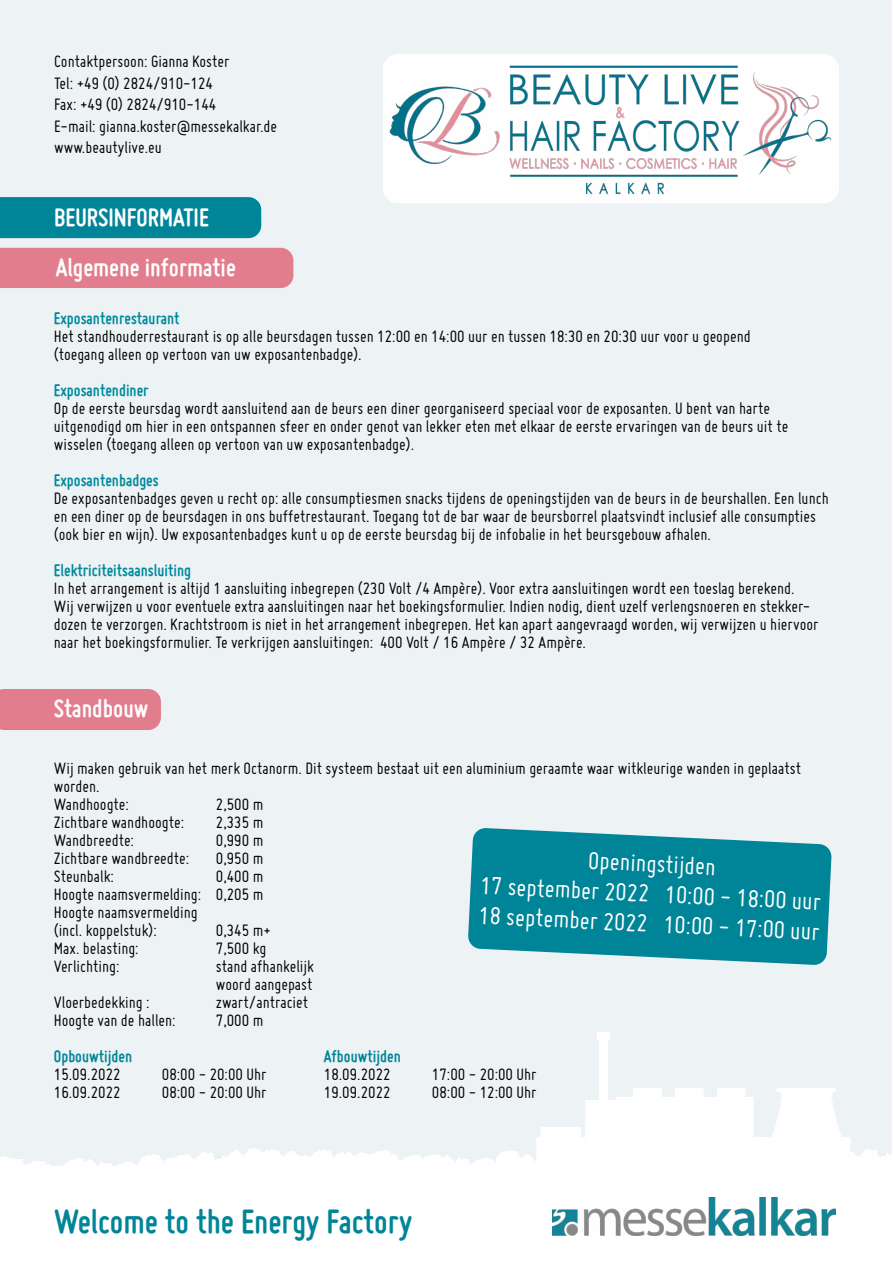
<style>
.page{position:relative;width:893px;height:1263px;background:#fff}
.page>*{position:absolute;margin:0;border:0;box-sizing:border-box;transform-origin:0 0}
.t1{font:700 36px "Miso";color:#008598}
.t2{font:27px/30px "Miso";color:#fff;text-align:center}
.t3{font:700 27px "Miso";color:#fff}
.t4{font:18px/18px "Miso";color:#000}
.t5{font:18px/18px "Miso";color:#020203}
.t6{font:700 18px "Miso";color:#008a9d}
.t7{font:700 18px "Miso";color:#008598}
</style>
<div class="page">
<div style="left:1px;top:0;width:891px;height:1165px;background:#edf2f5"></div>
<img style="left:553px;top:1197px;width:283px;height:38px">
<div style="left:0;top:197px;width:261px;height:41px;background:#008598"></div>
<div style="left:0;top:248px;width:293px;height:40px;background:#e27d8e"></div>
<div style="left:0;top:689px;width:161px;height:41px;background:#e27d8e"></div>
<svg style="left:468px;top:828px;width:364px;height:137px;background:#1f93a4"></svg>
<img style="left:0;top:1032px;width:892px;height:134px">
<img style="left:383px;top:54px;width:456px;height:149px">
<p class="t4" style="left:54px;top:50px;width:225px;line-height:21.6px">Contaktpersoon: Gianna Koster<br>Tel: +49 (0) 2824/910-124<br>Fax: +49 (0) 2824/910-144<br>E-mail: gianna.koster@messekalkar.de www.beautylive.eu</p>
<h2 class="t3" style="left:54px;top:203px;width:156px">BEURSINFORMATIE</h2>
<h2 class="t3" style="left:56px;top:253px;width:182px">Algemene informatie</h2>
<p class="t6" style="left:54px;top:308px;width:127px">Exposantenrestaurant</p>
<p class="t4" style="left:54px;top:327px;width:698px">Het standhouderrestaurant is op alle beursdagen tussen 12:00 en 14:00 uur en tussen 18:30 en 20:30 uur voor u geopend (toegang alleen op vertoon van uw exposantenbadge).</p>
<p class="t6" style="left:54px;top:380px;width:96px">Exposantendiner</p>
<p class="t4" style="left:54px;top:399px;width:736px">Op de eerste beursdag wordt aansluitend aan de beurs een diner georganiseerd speciaal voor de exposanten. U bent van harte uitgenodigd om hier in een ontspannen sfeer en onder genot van lekker eten met elkaar de eerste ervaringen van de beurs uit te wisselen (toegang alleen op vertoon van uw exposantenbadge).</p>
<p class="t6" style="left:54px;top:470px;width:106px">Exposantenbadges</p>
<p class="t5" style="left:54px;top:489px;width:776px">De exposantenbadges geven u recht op: alle consumptiesmen snacks tijdens de openingstijden van de beurs in de beurshallen. Een lunch en een diner op de beursdagen in ons buffetrestaurant. Toegang tot de bar waar de beursborrel plaatsvindt inclusief alle consumpties (ook bier en wijn). Uw exposantenbadges kunt u op de eerste beursdag bij de infobalie in het beursgebouw afhalen.</p>
<p class="t6" style="left:54px;top:560px;width:139px">Elektriciteitsaansluiting</p>
<p class="t4" style="left:54px;top:579px;width:766px">In het arrangement is altijd 1 aansluiting inbegrepen (230 Volt /4 Ampère). Voor extra aansluitingen wordt een toeslag berekend.<br>Wij verwijzen u voor eventuele extra aansluitingen naar het boekingsformulier. Indien nodig, dient uzelf verlengsnoeren en stekker&shy;dozen te verzorgen. Krachtstroom is niet in het arrangement inbegrepen. Het kan apart aangevraagd worden, wij verwijzen u hiervoor naar het boekingsformulier. Te verkrijgen aansluitingen: 400 Volt / 16 Ampère / 32 Ampère.</p>
<h2 class="t3" style="left:54px;top:693px;width:96px">Standbouw</h2>
<p class="t4" style="left:54px;top:759px;width:749px">Wij maken gebruik van het merk Octanorm. Dit systeem bestaat uit een aluminium geraamte waar witkleurige wanden in geplaatst worden.<br>Wandhoogte:</p>
<p class="t4" style="left:216px;top:795px;width:49px">2,500 m</p>
<p class="t4" style="left:54px;top:813px;width:132px">Zichtbare wandhoogte:</p>
<p class="t4" style="left:216px;top:813px;width:49px">2,335 m</p>
<p class="t4" style="left:54px;top:831px;width:82px">Wandbreedte:</p>
<p class="t4" style="left:216px;top:831px;width:49px">0,990 m</p>
<p class="t4" style="left:54px;top:849px;width:137px">Zichtbare wandbreedte:</p>
<p class="t4" style="left:216px;top:849px;width:49px">0,950 m</p>
<p class="t4" style="left:54px;top:867px;width:62px">Steunbalk:</p>
<p class="t4" style="left:54px;top:867px;width:211px;text-indent:162px">0,400 m<br>Hoogte naamsvermelding: 0,205 m<br>Hoogte naamsvermelding<br>(incl. koppelstuk):</p>
<p class="t4" style="left:216px;top:921px;width:57px">0,345 m+</p>
<h2 class="t2" style="left:483px;top:839px;width:343px;rotate:3deg">Openingstijden<br>17 september 2022 10:00 - 18:00 uur<br>18 september 2022 10:00 - 17:00 uur</h2>
<p class="t4" style="left:54px;top:939px;width:86px">Max. belasting:</p>
<p class="t4" style="left:216px;top:939px;width:52px">7,500 kg</p>
<p class="t4" style="left:54px;top:957px;width:67px">Verlichting:</p>
<p class="t4" style="left:216px;top:957px;width:100px">stand afhankelijk woord aangepast</p>
<p class="t4" style="left:54px;top:993px;width:97px">Vloerbedekking :</p>
<p class="t4" style="left:216px;top:993px;width:94px">zwart/antraciet</p>
<p class="t4" style="left:54px;top:1011px;width:123px">Hoogte van de hallen:</p>
<p class="t4" style="left:216px;top:1011px;width:49px">7,000 m</p>
<p class="t7" style="left:54px;top:1046px;width:80px">Opbouwtijden</p>
<p class="t7" style="left:324px;top:1046px;width:78px">Afbouwtijden</p>
<p class="t4" style="left:54px;top:1065px;width:68px">15.09.2022</p>
<p class="t4" style="left:162px;top:1065px;width:106px">08:00 - 20:00 Uhr</p>
<p class="t4" style="left:324px;top:1065px;width:68px">18.09.2022</p>
<p class="t4" style="left:432px;top:1065px;width:106px">17:00 - 20:00 Uhr</p>
<p class="t4" style="left:54px;top:1083px;width:68px">16.09.2022</p>
<p class="t4" style="left:162px;top:1083px;width:106px">08:00 - 20:00 Uhr</p>
<p class="t4" style="left:324px;top:1083px;width:68px">19.09.2022</p>
<p class="t4" style="left:432px;top:1083px;width:106px">08:00 - 12:00 Uhr</p>
<h1 class="t1" style="left:54px;top:1201px;width:360px">Welcome to the Energy Factory</h1>
</div>
